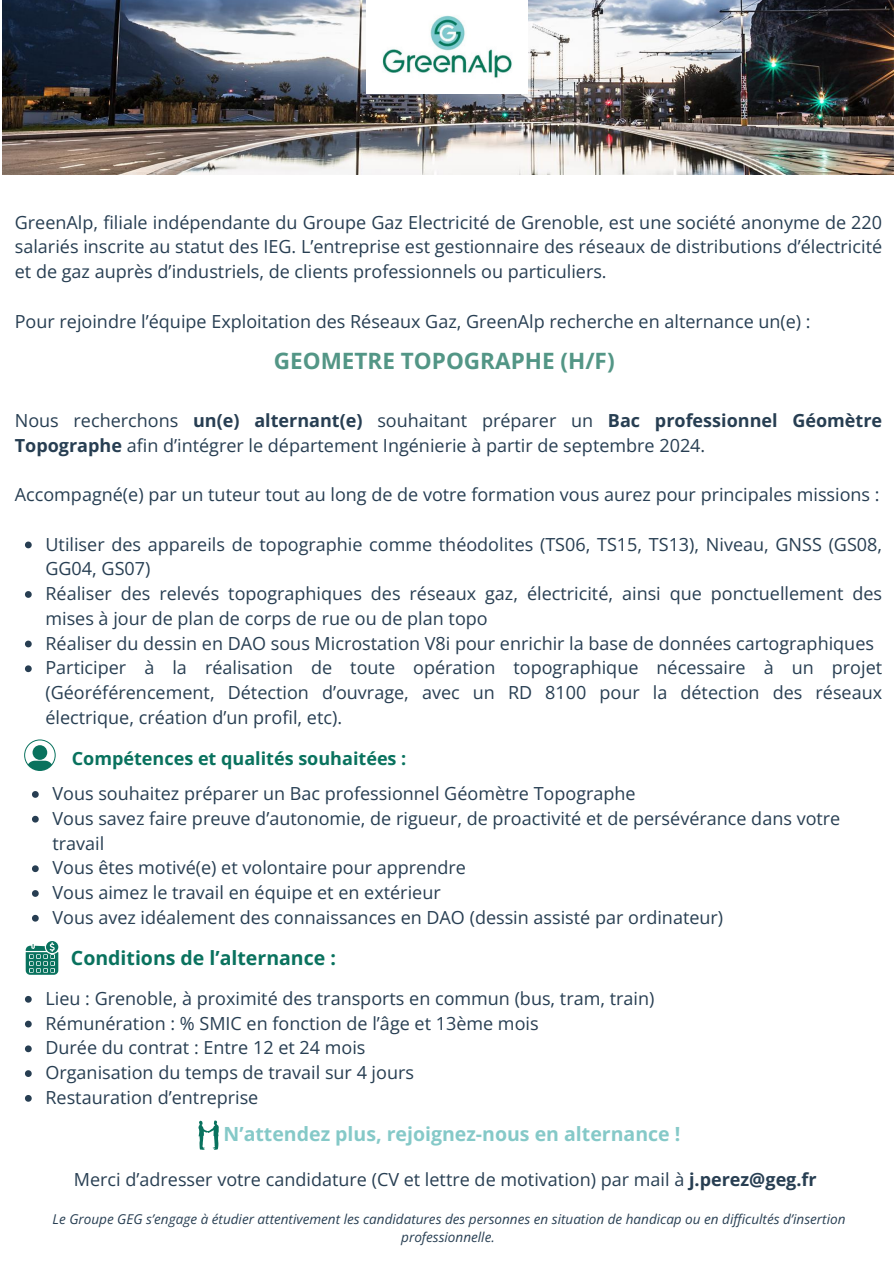
<style>
.page{position:relative;width:894px;height:1264px;background:#fff}
.page>*{position:absolute;margin:0;border:0;box-sizing:border-box;transform-origin:0 0}
.t1{font:700 22.5px "Open Sans";color:#539686}
.t2{font:700 19.5px "Open Sans";color:#85c9c8}
.t3{font:700 19.5px "Open Sans";color:#09725e}
.t4{font:18px/24.8px "Open Sans";color:#273e52}
.t5{font:700 18px "Open Sans";color:#09725e}
.t6{font:italic 13.5px/18px "Open Sans";color:#273e52;text-align:center}
.s1{font-weight:700}
</style>
<div class="page">
<img style="left:2px;top:0;width:891px;height:174px">
<svg style="left:25px;top:541px;width:7px;height:7px"></svg>
<svg style="left:25px;top:591px;width:7px;height:7px"></svg>
<svg style="left:25px;top:640px;width:7px;height:7px"></svg>
<svg style="left:25px;top:665px;width:7px;height:7px"></svg>
<svg style="left:32px;top:791px;width:7px;height:6px"></svg>
<svg style="left:32px;top:815px;width:7px;height:7px"></svg>
<svg style="left:32px;top:865px;width:7px;height:7px"></svg>
<svg style="left:32px;top:890px;width:7px;height:6px"></svg>
<svg style="left:32px;top:914px;width:7px;height:7px"></svg>
<svg style="left:198px;top:1120px;width:21px;height:29px"></svg>
<img style="left:367px;top:0;width:160px;height:93px">
<svg style="left:24px;top:739px;width:32px;height:32px"></svg>
<svg style="left:26px;top:941px;width:32px;height:33px"></svg>
<svg style="left:25px;top:995px;width:7px;height:7px"></svg>
<svg style="left:25px;top:1020px;width:7px;height:7px"></svg>
<svg style="left:25px;top:1045px;width:7px;height:7px"></svg>
<svg style="left:25px;top:1070px;width:7px;height:6px"></svg>
<svg style="left:25px;top:1095px;width:7px;height:6px"></svg>
<p class="t4" style="left:15px;top:209px;width:868px;text-align:justify">GreenAlp, filiale indépendante du Groupe Gaz Electricité de Grenoble, est une société anonyme de 220 salariés inscrite au statut des IEG. L’entreprise est gestionnaire des réseaux de distributions d’électricité et de gaz auprès d’industriels, de clients professionnels ou particuliers.</p>
<h3 class="t4" style="left:15px;top:308px;width:797px">Pour rejoindre l’équipe Exploitation des Réseaux Gaz, GreenAlp recherche en alternance un(e) :</h3>
<p class="t1" style="left:274px;top:344px;width:342px">GEOMETRE TOPOGRAPHE (H/F)</p>
<h3 class="t4" style="left:15px;top:407px;width:868px">Nous recherchons <span class="s1">un(e) alternant(e)</span> souhaitant préparer un <span class="s1">Bac professionnel Géomètre<br>Topographe</span> afin d’intégrer le département Ingénierie à partir de septembre 2024.</h3>
<h3 class="t4" style="left:15px;top:481px;width:866px">Accompagné(e) par un tuteur tout au long de de votre formation vous aurez pour principales missions :</h3>
<h3 class="t4" style="left:45px;top:531px;width:838px">Utiliser des appareils de topographie comme théodolites (TS06, TS15, TS13), Niveau, GNSS (GS08,<br>GG04, GS07)</h3>
<p class="t4" style="left:45px;top:580px;width:838px">Réaliser des relevés topographiques des réseaux gaz, électricité, ainsi que ponctuellement des mises à jour de plan de corps de rue ou de plan topo</p>
<p class="t4" style="left:45px;top:630px;width:829px">Réaliser du dessin en DAO sous Microstation V8i pour enrichir la base de données cartographiques</p>
<p class="t4" style="left:45px;top:655px;width:838px;text-align:justify">Participer à la réalisation de toute opération topographique nécessaire à un projet (Géoréférencement, Détection d’ouvrage, avec un RD 8100 pour la détection des réseaux électrique, création d’un profil, etc).</p>
<p class="t5" style="left:72px;top:745px;width:336px">Compétences et qualités souhaitées :</p>
<h1 class="t4" style="left:52px;top:780px;width:584px">Vous souhaitez préparer un Bac professionnel Géomètre Topographe</h1>
<h2 class="t4" style="left:52px;top:805px;width:789px">Vous savez faire preuve d’autonomie, de rigueur, de proactivité et de persévérance dans votre travail</h2>
<p class="t4" style="left:52px;top:855px;width:415px">Vous êtes motivé(e) et volontaire pour apprendre</p>
<p class="t4" style="left:52px;top:879px;width:389px">Vous aimez le travail en équipe et en extérieur</p>
<p class="t4" style="left:52px;top:904px;width:672px">Vous avez idéalement des connaissances en DAO (dessin assisté par ordinateur)</p>
<h3 class="t3" style="left:71px;top:944px;width:266px">Conditions de l’alternance :</h3>
<p class="t4" style="left:45px;top:985px;width:610px">Lieu : Grenoble, à proximité des transports en commun (bus, tram, train)</p>
<p class="t4" style="left:45px;top:1010px;width:494px">Rémunération : % SMIC en fonction de l’âge et 13ème mois</p>
<p class="t4" style="left:45px;top:1035px;width:321px">Durée du contrat : Entre 12 et 24 mois</p>
<p class="t4" style="left:45px;top:1059px;width:370px">Organisation du temps de travail sur 4 jours</p>
<h2 class="t4" style="left:45px;top:1084px;width:214px">Restauration d’entreprise</h2>
<p class="t2" style="left:223px;top:1120px;width:458px">N’attendez plus, rejoignez-nous en alternance !</p>
<p class="t4" style="left:74px;top:1166px;width:744px">Merci d’adresser votre candidature (CV et lettre de motivation) par mail à <span class="s1">j.perez@geg.fr</span></p>
<h2 class="t6" style="left:53px;top:1209px;width:794px">Le Groupe GEG s’engage à étudier attentivement les candidatures des personnes en situation de handicap ou en difficultés d’insertion professionnelle.</h2>
</div>
